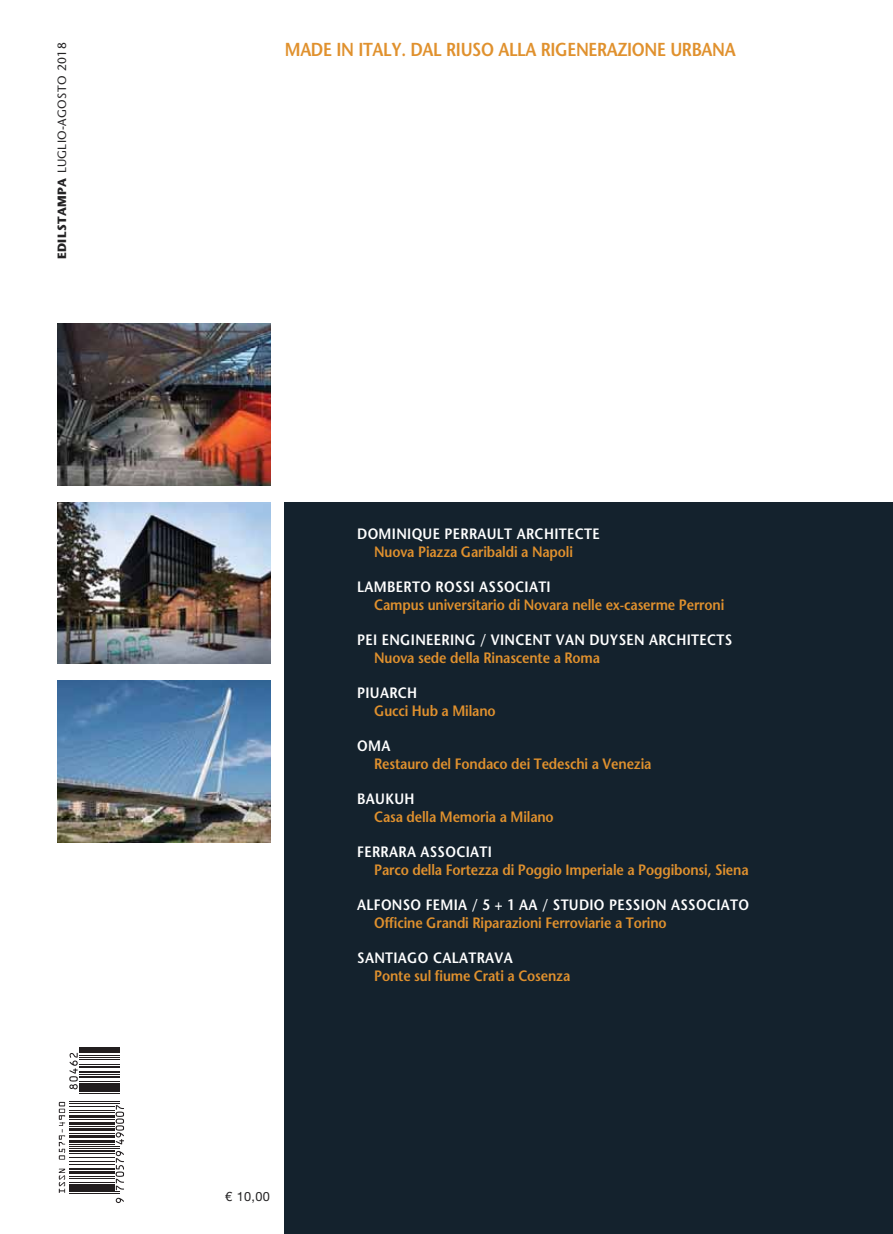
<style>
.page{position:relative;width:893px;height:1234px;background:#fff}
.page>*{position:absolute;margin:0;border:0;box-sizing:border-box;transform-origin:0 0}
.t1{font:600 18.75px "Stone Sans Std";letter-spacing:-.025em;color:#e0912e;scale:.88 1}
.t2{font:600 15px "Stone Sans Std";letter-spacing:-.01em;color:#e0912e;scale:.9 1}
.t3{font:600 15px "Stone Sans Std";letter-spacing:.025em;color:#fff;scale:.9 1}
.t4{font:12.75px "Helvetica Neue LT Std";color:#242324}
.t5{font:500 12px "Stone Sans Std";letter-spacing:.03em;color:#242324}
.s1{font-weight:700}
</style>
<div class="page">
<div style="left:285px;top:502px;width:608px;height:731px;background:#14222d"></div>
<img style="left:57px;top:680px;width:213px;height:162px">
<img style="left:57px;top:323px;width:213px;height:162px">
<img style="left:57px;top:502px;width:213px;height:161px">
<svg style="left:59px;top:1168px;width:6px;height:24px"></svg>
<svg style="left:59px;top:1101px;width:6px;height:58px"></svg>
<svg style="left:116px;top:1197px;width:8px;height:5px"></svg>
<hr style="left:69px;top:1192px;width:50px;height:1px;background:#221e1f">
<hr style="left:69px;top:1190px;width:50px;height:1px;background:#221e1f">
<hr style="left:69px;top:1187px;width:45px;height:3px;background:#221e1f">
<hr style="left:69px;top:1184px;width:45px;height:2px;background:#221e1f">
<hr style="left:69px;top:1181px;width:45px;height:1px;background:#221e1f">
<hr style="left:69px;top:1177px;width:45px;height:1px;background:#221e1f">
<hr style="left:69px;top:1175px;width:45px;height:1px;background:#221e1f">
<hr style="left:69px;top:1170px;width:45px;height:3px;background:#221e1f">
<hr style="left:69px;top:1167px;width:45px;height:2px;background:#221e1f">
<hr style="left:69px;top:1163px;width:45px;height:1px;background:#221e1f">
<hr style="left:69px;top:1160px;width:45px;height:1px;background:#221e1f">
<hr style="left:69px;top:1156px;width:45px;height:1px;background:#221e1f">
<svg style="left:116px;top:1150px;width:8px;height:39px"></svg>
<hr style="left:69px;top:1152px;width:45px;height:1px;background:#221e1f">
<hr style="left:69px;top:1149px;width:45px;height:2px;background:#221e1f">
<hr style="left:69px;top:1147px;width:50px;height:1px;background:#221e1f">
<hr style="left:69px;top:1145px;width:50px;height:1px;background:#221e1f">
<hr style="left:69px;top:1143px;width:45px;height:1px;background:#221e1f">
<hr style="left:69px;top:1139px;width:45px;height:3px;background:#221e1f">
<hr style="left:69px;top:1135px;width:45px;height:2px;background:#221e1f">
<hr style="left:69px;top:1133px;width:45px;height:1px;background:#221e1f">
<hr style="left:69px;top:1128px;width:45px;height:3px;background:#221e1f">
<hr style="left:69px;top:1125px;width:45px;height:1px;background:#221e1f">
<hr style="left:69px;top:1121px;width:45px;height:3px;background:#221e1f">
<hr style="left:69px;top:1118px;width:45px;height:1px;background:#221e1f">
<hr style="left:69px;top:1114px;width:45px;height:3px;background:#221e1f">
<hr style="left:69px;top:1111px;width:45px;height:1px;background:#221e1f">
<svg style="left:116px;top:1105px;width:8px;height:39px"></svg>
<hr style="left:69px;top:1109px;width:45px;height:1px;background:#221e1f">
<hr style="left:69px;top:1105px;width:45px;height:1px;background:#221e1f">
<hr style="left:69px;top:1102px;width:50px;height:1px;background:#221e1f">
<hr style="left:69px;top:1100px;width:50px;height:1px;background:#221e1f">
<hr style="left:79px;top:1092px;width:40px;height:1px;background:#221e1f">
<hr style="left:79px;top:1089px;width:40px;height:2px;background:#221e1f">
<hr style="left:79px;top:1086px;width:40px;height:2px;background:#221e1f">
<svg style="left:79px;top:1083px;width:40px;height:3px"></svg>
<hr style="left:79px;top:1081px;width:40px;height:1px;background:#221e1f">
<hr style="left:79px;top:1076px;width:40px;height:2px;background:#221e1f">
<hr style="left:79px;top:1074px;width:40px;height:1px;background:#221e1f">
<hr style="left:79px;top:1072px;width:40px;height:1px;background:#221e1f">
<hr style="left:79px;top:1070px;width:40px;height:1px;background:#221e1f">
<hr style="left:79px;top:1065px;width:40px;height:2px;background:#221e1f">
<hr style="left:79px;top:1063px;width:40px;height:1px;background:#221e1f">
<hr style="left:79px;top:1058px;width:40px;height:1px;background:#221e1f">
<hr style="left:79px;top:1056px;width:40px;height:1px;background:#221e1f">
<hr style="left:79px;top:1054px;width:40px;height:1px;background:#221e1f">
<svg style="left:69px;top:1052px;width:9px;height:37px"></svg>
<hr style="left:79px;top:1050px;width:40px;height:2px;background:#221e1f">
<hr style="left:79px;top:1047px;width:40px;height:2px;background:#221e1f">
<p class="t5" style="left:57px;top:259px;width:218px;rotate:-90deg"><span class="s1">EDILSTAMPA</span> LUGLIO-AGOSTO 2018</p>
<p class="t1" style="left:285px;top:41px;width:514px">MADE IN ITALY. DAL RIUSO ALLA RIGENERAZIONE URBANA</p>
<p class="t4" style="left:225px;top:1188px;width:47px">€ 10,00</p>
<p class="t3" style="left:357px;top:527px;width:271px">DOMINIQUE PERRAULT ARCHITECTE</p>
<p class="t2" style="left:374px;top:545px;width:222px">Nuova Piazza Garibaldi a Napoli</p>
<p class="t3" style="left:357px;top:580px;width:217px">LAMBERTO ROSSI ASSOCIATI</p>
<p class="t2" style="left:374px;top:598px;width:391px">Campus universitario di Novara nelle ex-caserme Perroni</p>
<p class="t3" style="left:357px;top:633px;width:418px">PEI ENGINEERING / VINCENT VAN DUYSEN ARCHITECTS</p>
<p class="t2" style="left:374px;top:651px;width:252px">Nuova sede della Rinascente a Roma</p>
<p class="t3" style="left:357px;top:686px;width:68px">PIUARCH</p>
<p class="t2" style="left:374px;top:704px;width:136px">Gucci Hub a Milano</p>
<p class="t3" style="left:357px;top:739px;width:38px">OMA</p>
<p class="t2" style="left:374px;top:757px;width:309px">Restauro del Fondaco dei Tedeschi a Venezia</p>
<p class="t3" style="left:357px;top:792px;width:65px">BAUKUH</p>
<p class="t2" style="left:374px;top:810px;width:201px">Casa della Memoria a Milano</p>
<p class="t3" style="left:357px;top:845px;width:151px">FERRARA ASSOCIATI</p>
<p class="t2" style="left:374px;top:863px;width:417px">Parco della Fortezza di Poggio Imperiale a Poggibonsi, Siena</p>
<p class="t3" style="left:357px;top:898px;width:437px">ALFONSO FEMIA / 5 + 1 AA / STUDIO PESSION ASSOCIATO</p>
<p class="t2" style="left:374px;top:916px;width:327px">Officine Grandi Riparazioni Ferroviarie a Torino</p>
<p class="t3" style="left:357px;top:951px;width:174px">SANTIAGO CALATRAVA</p>
<p class="t2" style="left:374px;top:969px;width:219px">Ponte sul fiume Crati a Cosenza</p>
</div>
